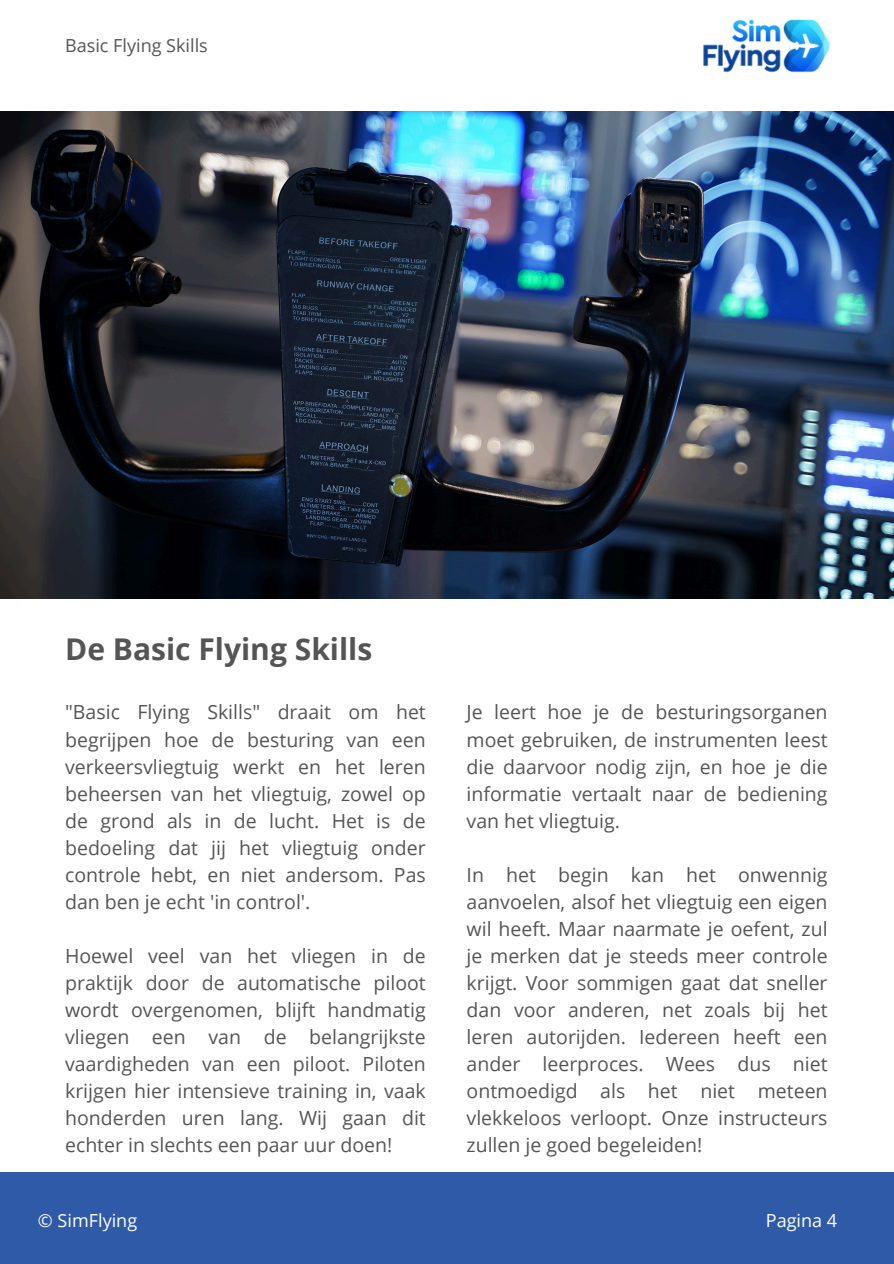
<style>
.page{position:relative;width:894px;height:1264px;background:#fff}
.page>*{position:absolute;margin:0;border:0;box-sizing:border-box;transform-origin:0 0}
.t1{font:700 30px "Open Sans";color:#555}
.t2{font:19.5px/27px "Open Sans";color:#555;text-align:justify}
.t3{font:18px "Open Sans";color:#fff}
.t4{font:18px "Open Sans";color:#555}
</style>
<div class="page">
<img style="left:703px;top:19px;width:128px;height:54px">
<div style="left:0;top:1171px;width:893px;height:92px;background:#2e5aa7"></div>
<img style="left:0;top:111px;width:893px;height:487px">
<p class="t4" style="left:65px;top:33px;width:144px">Basic Flying Skills</p>
<h1 class="t1" style="left:65px;top:628px;width:308px">De Basic Flying Skills</h1>
<p class="t2" style="left:65px;top:698px;width:362px">"Basic Flying Skills" draait om het begrijpen hoe de besturing van een verkeersvliegtuig werkt en het leren beheersen van het vliegtuig, zowel op de grond als in de lucht. Het is de bedoeling dat jij het vliegtuig onder controle hebt, en niet andersom. Pas dan ben je echt 'in control'.</p>
<p class="t2" style="left:65px;top:941px;width:362px">Hoewel veel van het vliegen in de praktijk door de automatische piloot wordt overgenomen, blijft handmatig vliegen een van de belangrijkste vaardigheden van een piloot. Piloten krijgen hier intensieve training in, vaak honderden uren lang. Wij gaan dit echter in slechts een paar uur doen!</p>
<p class="t2" style="left:466px;top:698px;width:362px">Je leert hoe je de besturingsorganen moet gebruiken, de instrumenten leest die daarvoor nodig zijn, en hoe je die informatie vertaalt naar de bediening van het vliegtuig.</p>
<p class="t2" style="left:466px;top:860px;width:362px">In het begin kan het onwennig aanvoelen, alsof het vliegtuig een eigen wil heeft. Maar naarmate je oefent, zul je merken dat je steeds meer controle krijgt. Voor sommigen gaat dat sneller dan voor anderen, net zoals bij het leren autorijden. Iedereen heeft een ander leerproces. Wees dus niet ontmoedigd als het niet meteen vlekkeloos verloopt. Onze instructeurs zullen je goed begeleiden!</p>
<p class="t3" style="left:38px;top:1207px;width:101px">© SimFlying</p>
<p class="t3" style="left:765px;top:1207px;width:73px">Pagina 4</p>
</div>
